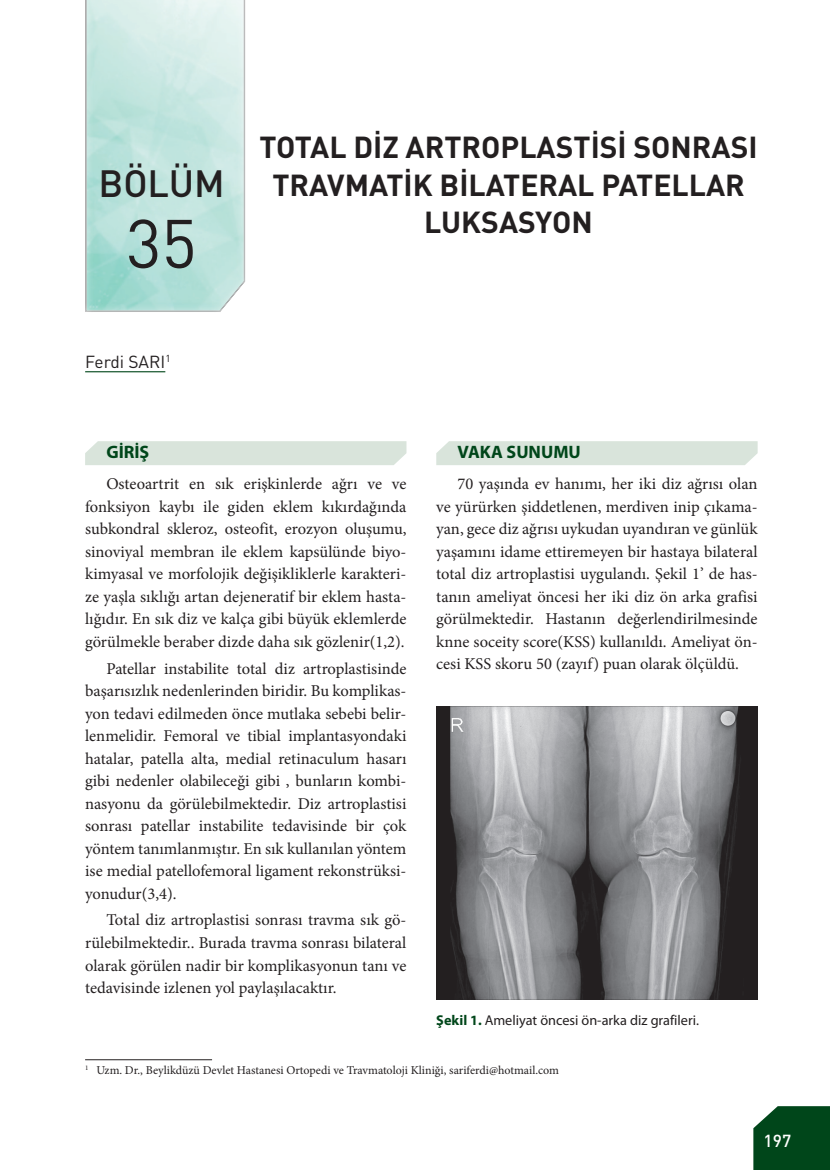
<style>
.page{position:relative;width:830px;height:1170px;background:#fff}
.page>*{position:absolute;margin:0;border:0;box-sizing:border-box;transform-origin:0 0}
.t1{font:67.5px "DIN Pro";color:#231f20}
.t2{font:500 37.5px "DIN Pro";color:#231f20}
.t3{font:700 30px/37.5px "DIN Pro";color:#231f20;text-align:center}
.t4{font:700 18px "Myriad Pro";color:#00461a}
.t5{font:17.25px "DIN Pro";color:#231f20}
.t6{font:500 17.25px "DIN Pro";color:#fff}
.t7{font:16.5px/22.5px "Minion Pro";color:#231f20;text-align:justify}
.t8{font:14.25px "Myriad Pro";color:#231f20}
.t9{font:12px "Minion Pro";color:#231f20}
.s1{font-weight:700;color:#00461a}
</style>
<div class="page">
<div style="left:84px;top:0;width:162px;height:313px;background:#fff;opacity:.75"></div>
<svg style="left:753px;top:1106px;width:76px;height:63px;background:#105128"></svg>
<hr style="left:85px;top:1059px;width:127px;height:1px;background:#231f20">
<hr style="left:85px;top:371px;width:80px;height:1px;background:#00461a">
<div style="left:85px;top:441px;width:321px;height:24px;background:#d9e4db"></div>
<div style="left:436px;top:441px;width:321px;height:24px;background:#d9e4db"></div>
<img style="left:436px;top:706px;width:321px;height:293px">
<h2 class="t2" style="left:98px;top:158px;width:127px">BÖLÜM</h2>
<h1 class="t1" style="left:126px;top:198px;width:72px">35</h1>
<p class="t5" style="left:85px;top:350px;width:87px">Ferdi SARI<sup>1</sup></p>
<h3 class="t3" style="left:259px;top:127px;width:499px">TOTAL DİZ ARTROPLASTİSİ SONRASI<br>TRAVMATİK BİLATERAL PATELLAR<br>LUKSASYON</h3>
<p class="t4" style="left:106px;top:440px;width:44px">GİRİŞ</p>
<p class="t7" style="left:85px;top:472px;width:323px;text-indent:21px">Osteoartrit en sık erişkinlerde ağrı ve ve fonksiyon kaybı ile giden eklem kıkırdağında subkondral skleroz, osteofit, erozyon oluşumu, sinoviyal membran ile eklem kapsülünde biyo&shy;kimyasal ve morfolojik değişikliklerle karakteri&shy;ze yaşla sıklığı artan dejeneratif bir eklem hasta&shy;lığıdır. En sık diz ve kalça gibi büyük eklemlerde görülmekle beraber dizde daha sık gözlenir(1,2).</p>
<p class="t7" style="left:85px;top:657px;width:323px;text-indent:21px">Patellar instabilite total diz artroplastisinde başarısızlık nedenlerinden biridir. Bu komplikas&shy;yon tedavi edilmeden önce mutlaka sebebi belir&shy;lenmelidir. Femoral ve tibial implantasyondaki hatalar, patella alta, medial retinaculum hasarı gibi nedenler olabileceği gibi , bunların kombi&shy;nasyonu da görülebilmektedir. Diz artroplastisi sonrası patellar instabilite tedavisinde bir çok yöntem tanımlanmıştır. En sık kullanılan yöntem ise medial patellofemoral ligament rekonstrüksi&shy;yonudur(3,4).</p>
<p class="t7" style="left:85px;top:908px;width:323px;text-indent:21px">Total diz artroplastisi sonrası travma sık gö&shy;rülebilmektedir.. Burada travma sonrası bilateral olarak görülen nadir bir komplikasyonun tanı ve tedavisinde izlenen yol paylaşılacaktır.</p>
<p class="t4" style="left:457px;top:440px;width:125px">VAKA SUNUMU</p>
<p class="t7" style="left:436px;top:472px;width:323px;text-indent:21px">70 yaşında ev hanımı, her iki diz ağrısı olan ve yürürken şiddetlenen, merdiven inip çıkama&shy;yan, gece diz ağrısı uykudan uyandıran ve günlük yaşamını idame ettiremeyen bir hastaya bilateral total diz artroplastisi uygulandı. Şekil 1’ de has&shy;tanın ameliyat öncesi her iki diz ön arka grafisi görülmektedir. Hastanın değerlendirilmesinde knne soceity score(KSS) kullanıldı. Ameliyat ön&shy;cesi KSS skoru 50 (zayıf) puan olarak ölçüldü.</p>
<p class="t8" style="left:436px;top:1010px;width:264px"><span class="s1">Şekil 1.</span> Ameliyat öncesi ön-arka diz grafileri.</p>
<p class="t9" style="left:85px;top:1061px;width:475px"><sup>1</sup> Uzm. Dr., Beylikdüzü Devlet Hastanesi Ortopedi ve Travmatoloji Kliniği, sariferdi@hotmail.com</p>
<p class="t6" style="left:763px;top:1128px;width:29px">197</p>
</div>
